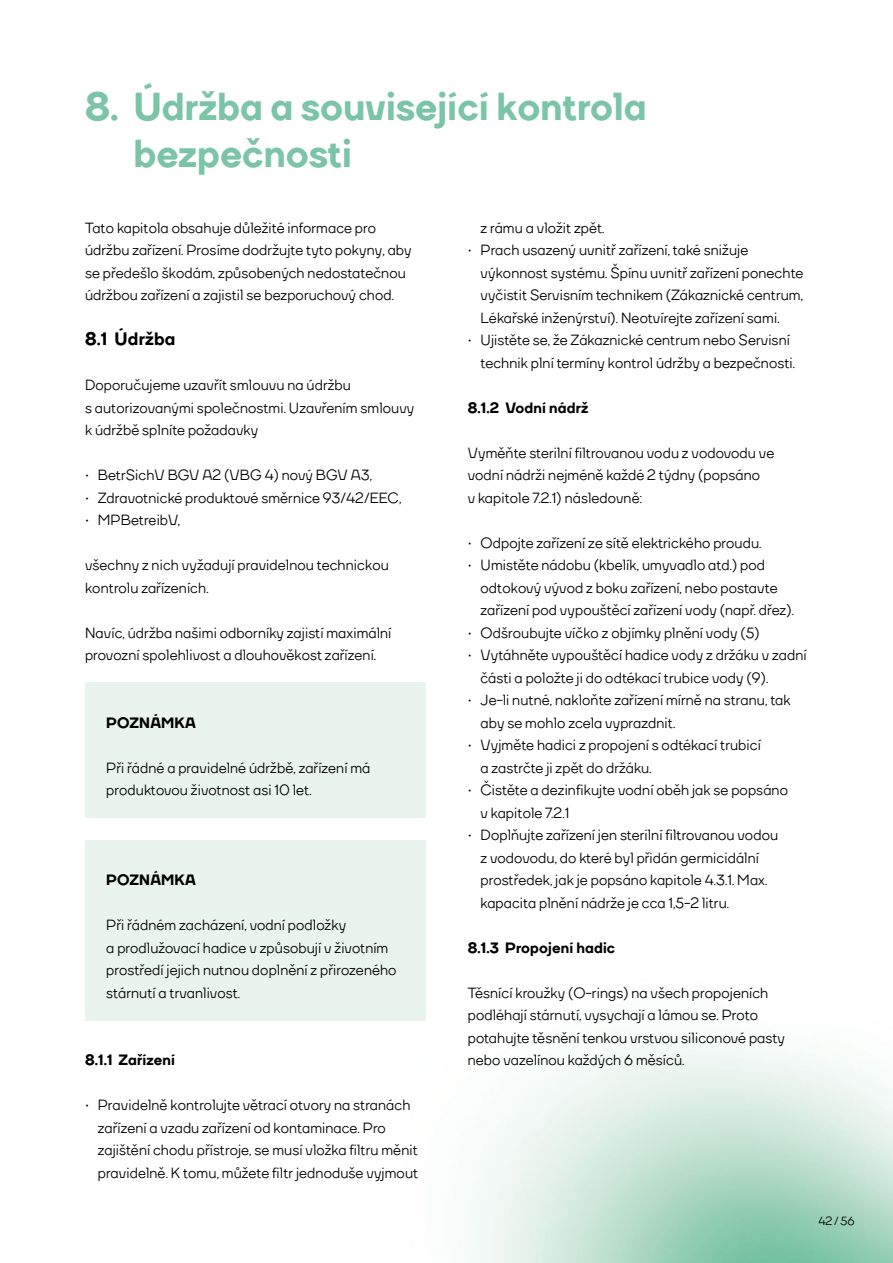
<style>
.page{position:relative;width:893px;height:1263px;background:#fff}
.page>*{position:absolute;margin:0;border:0;box-sizing:border-box;transform-origin:0 0}
.t1{font:800 39px/46.8px "TT Firs";color:#7cc4a7}
.t2{font:800 18px "TT Firs";letter-spacing:.01em;color:#000}
.t3{font:500 15px/22.5px "TT Firs";letter-spacing:.01em;color:#000}
.t4{font:800 15px "TT Firs";letter-spacing:.01em;color:#000}
.t5{font:500 12px "TT Firs";color:#000}
</style>
<div class="page">
<div style="left:85px;top:683px;width:340px;height:135px;background:#e9f4ef"></div>
<div style="left:85px;top:840px;width:340px;height:180px;background:#e9f4ef"></div>
<h1 class="t1" style="left:133px;top:84px;width:515px;text-indent:-48px">8. Údržba a související kontrola bezpečnosti</h1>
<p class="t3" style="left:85px;top:216px;width:328px">Tato kapitola obsahuje důležité informace pro údržbu zařízení. Prosíme dodržujte tyto pokyny, aby se předešlo škodám, způsobených nedostatečnou údržbou zařízení a zajistil se bezporuchový chod.</p>
<p class="t2" style="left:85px;top:327px;width:92px">8.1 Údržba</p>
<p class="t3" style="left:85px;top:374px;width:331px">Doporučujeme uzavřít smlouvu na údržbu<br>s autorizovanými společnostmi. Uzavřením smlouvy k údržbě splníte požadavky</p>
<p class="t3" style="left:85px;top:464px;width:289px">• BetrSichV BGV A2 (VBG 4) nový BGV A3,</p>
<p class="t3" style="left:85px;top:486px;width:318px">• Zdravotnické produktové směrnice 93/42/EEC,</p>
<p class="t3" style="left:85px;top:509px;width:97px">• MPBetreibV,</p>
<p class="t3" style="left:85px;top:554px;width:305px">všechny z nich vyžadují pravidelnou technickou kontrolu zařízeních.</p>
<p class="t3" style="left:85px;top:621px;width:308px">Navíc, údržba našimi odborníky zajistí maximální provozní spolehlivost a dlouhověkost zařízení.</p>
<p class="t4" style="left:106px;top:713px;width:91px">POZNÁMKA</p>
<p class="t3" style="left:106px;top:756px;width:266px">Při řádné a pravidelné údržbě, zařízení má produktovou životnost asi 10 let.</p>
<p class="t4" style="left:106px;top:870px;width:91px">POZNÁMKA</p>
<p class="t3" style="left:106px;top:914px;width:292px">Při řádném zacházení, vodní podložky<br>a prodlužovací hadice v způsobují v životním prostředí jejich nutnou doplnění z přirozeného stárnutí a trvanlivost.</p>
<p class="t4" style="left:85px;top:1050px;width:91px">8.1.1 Zařízení</p>
<p class="t3" style="left:98px;top:1094px;width:322px;text-indent:-13px">• Pravidelně kontrolujte větrací otvory na stranách zařízení a vzadu zařízení od kontaminace. Pro zajištění chodu přístroje, se musí vložka filtru měnit pravidelně. K tomu, můžete filtr jednoduše vyjmout</p>
<p class="t3" style="left:480px;top:216px;width:125px">z rámu a vložit zpět.</p>
<p class="t3" style="left:480px;top:239px;width:324px;text-indent:-13px">• Prach usazený uvnitř zařízení, také snižuje výkonnost systému. Špínu uvnitř zařízení ponechte vyčistit Servisním technikem (Zákaznické centrum, Lékařské inženýrství). Neotvírejte zařízení sami.</p>
<p class="t3" style="left:480px;top:329px;width:316px;text-indent:-13px">• Ujistěte se, že Zákaznické centrum nebo Servisní technik plní termíny kontrol údržby a bezpečnosti.</p>
<p class="t4" style="left:468px;top:398px;width:122px">8.1.2 Vodní nádrž</p>
<p class="t3" style="left:468px;top:441px;width:308px">Vyměňte sterilní filtrovanou vodu z vodovodu ve vodní nádrži nejméně každé 2 týdny (popsáno<br>v kapitole 7.2.1) následovně:</p>
<p class="t3" style="left:468px;top:531px;width:295px">• Odpojte zařízení ze sítě elektrického proudu.</p>
<p class="t3" style="left:480px;top:554px;width:315px;text-indent:-13px">• Umistěte nádobu (kbelík, umyvadlo atd.) pod odtokový vývod z boku zařízení, nebo postavte zařízení pod vypouštěcí zařízení vody (např. dřez).</p>
<p class="t3" style="left:468px;top:621px;width:293px">• Odšroubujte víčko z objímky plnění vody (5)</p>
<p class="t3" style="left:480px;top:644px;width:328px;text-indent:-13px">• Vytáhněte vypouštěcí hadice vody z držáku v zadní části a položte ji do odtékací trubice vody (9).</p>
<p class="t3" style="left:480px;top:689px;width:312px;text-indent:-13px">• Je-li nutné, nakloňte zařízení mírně na stranu, tak aby se mohlo zcela vyprazdnit.</p>
<p class="t3" style="left:480px;top:734px;width:282px;text-indent:-13px">• Vyjměte hadici z propojení s odtékací trubicí a zastrčte ji zpět do držáku.</p>
<p class="t3" style="left:480px;top:779px;width:309px;text-indent:-13px">• Čistěte a dezinfikujte vodní oběh jak se popsáno v kapitole 7.2.1</p>
<p class="t3" style="left:480px;top:824px;width:299px;text-indent:-13px">• Doplňujte zařízení jen sterilní filtrovanou vodou z vodovodu, do které byl přidán germicidální prostředek, jak je popsáno kapitole 4.3.1. Max. kapacita plnění nádrže je cca 1,5-2 litru.</p>
<p class="t4" style="left:468px;top:938px;width:149px">8.1.3 Propojení hadic</p>
<p class="t3" style="left:468px;top:981px;width:319px">Těsnící kroužky (O-rings) na všech propojeních podléhají stárnutí, vysychají a lámou se. Proto potahujte těsnění tenkou vrstvou siliconové pasty nebo vazelínou každých 6 měsíců.</p>
<p class="t5" style="left:818px;top:1213px;width:38px">42/56</p>
</div>
